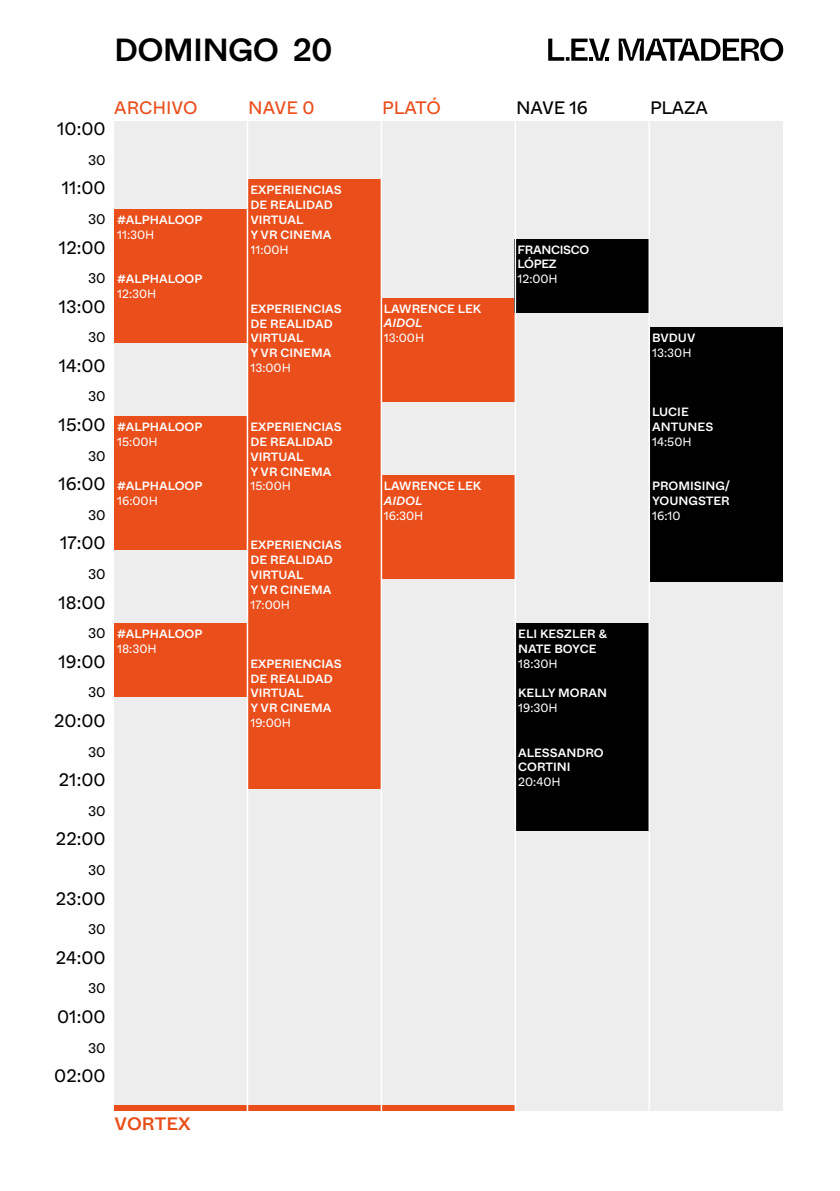
<style>
.page{position:relative;width:840px;height:1191px;background:#fff}
.page>*{position:absolute;margin:0;border:0;box-sizing:border-box;transform-origin:0 0}
.t1{font:500 32px "Whyte";letter-spacing:-.025em;color:#000}
.t2{font:18px "Whyte";color:#000}
.t3{font:18px "Whyte";color:#e94e1b}
.t4{font:18px "Whyte";letter-spacing:-.01em;color:#000}
.t5{font:500 18px "Whyte";letter-spacing:.01em;color:#e94e1b}
.t6{font:14px "Whyte";color:#000}
.t7{font:500 12px/14.8px "Whyte";color:#fff}
.t8{font:12px "Whyte";color:#fff}
.t9{font:500 12px/14.8px "Whyte";letter-spacing:-.025em;color:#fff}
.t10{font:italic 500 12px "Whyte";color:#fff}
</style>
<div class="page">
<div style="left:114px;top:122px;width:668px;height:989px;background:#ededed"></div>
<div style="left:380px;top:298px;width:135px;height:103px;background:#e94e1b"></div>
<div style="left:380px;top:475px;width:135px;height:104px;background:#e94e1b"></div>
<div style="left:247px;top:179px;width:133px;height:610px;background:#e94e1b"></div>
<div style="left:114px;top:209px;width:136px;height:133px;background:#e94e1b"></div>
<div style="left:114px;top:416px;width:133px;height:133px;background:#e94e1b"></div>
<div style="left:114px;top:623px;width:132px;height:74px;background:#e94e1b"></div>
<div style="left:515px;top:623px;width:134px;height:207px;background:#000"></div>
<div style="left:649px;top:327px;width:133px;height:255px;background:#000"></div>
<div style="left:514px;top:239px;width:135px;height:74px;background:#000"></div>
<div style="left:114px;top:1105px;width:400px;height:6px;background:#e94e1b"></div>
<hr style="left:380px;top:91px;width:2px;height:1020px;background:#fff">
<hr style="left:514px;top:91px;width:2px;height:1020px;background:#fff">
<hr style="left:648px;top:91px;width:1px;height:1020px;background:#fff">
<hr style="left:246px;top:91px;width:2px;height:1020px;background:#fff">
<svg style="left:618px;top:38px;width:164px;height:23px"></svg>
<svg style="left:548px;top:39px;width:61px;height:22px"></svg>
<h1 class="t1" style="left:114px;top:25px;width:220px">DOMINGO 20</h1>
<h2 class="t2" style="left:57px;top:115px;width:50px">10:00</h2>
<p class="t6" style="left:88px;top:149px;width:19px">30</p>
<h2 class="t2" style="left:62px;top:174px;width:45px">11:00</h2>
<p class="t6" style="left:88px;top:208px;width:19px">30</p>
<h2 class="t2" style="left:59px;top:233px;width:48px">12:00</h2>
<p class="t6" style="left:88px;top:267px;width:19px">30</p>
<h2 class="t2" style="left:59px;top:292px;width:48px">13:00</h2>
<p class="t6" style="left:88px;top:326px;width:19px">30</p>
<h2 class="t2" style="left:59px;top:351px;width:48px">14:00</h2>
<p class="t6" style="left:88px;top:386px;width:19px">30</p>
<h2 class="t2" style="left:59px;top:411px;width:49px">15:00</h2>
<p class="t6" style="left:88px;top:445px;width:19px">30</p>
<h2 class="t2" style="left:58px;top:470px;width:49px">16:00</h2>
<p class="t6" style="left:88px;top:504px;width:19px">30</p>
<h2 class="t2" style="left:60px;top:529px;width:47px">17:00</h2>
<p class="t6" style="left:88px;top:563px;width:19px">30</p>
<h2 class="t2" style="left:58px;top:588px;width:49px">18:00</h2>
<p class="t6" style="left:88px;top:622px;width:19px">30</p>
<h2 class="t2" style="left:58px;top:647px;width:49px">19:00</h2>
<p class="t6" style="left:88px;top:681px;width:19px">30</p>
<h2 class="t2" style="left:54px;top:706px;width:53px">20:00</h2>
<p class="t6" style="left:88px;top:741px;width:19px">30</p>
<h2 class="t2" style="left:59px;top:766px;width:48px">21:00</h2>
<p class="t6" style="left:88px;top:800px;width:19px">30</p>
<h2 class="t2" style="left:56px;top:825px;width:51px">22:00</h2>
<p class="t6" style="left:88px;top:859px;width:19px">30</p>
<h2 class="t2" style="left:56px;top:884px;width:51px">23:00</h2>
<p class="t6" style="left:88px;top:918px;width:19px">30</p>
<h2 class="t2" style="left:56px;top:943px;width:51px">24:00</h2>
<p class="t6" style="left:88px;top:977px;width:19px">30</p>
<h2 class="t2" style="left:57px;top:1002px;width:50px">01:00</h2>
<p class="t6" style="left:88px;top:1036px;width:19px">30</p>
<h2 class="t2" style="left:54px;top:1061px;width:53px">02:00</h2>
<h2 class="t3" style="left:114px;top:93px;width:85px">ARCHIVO</h2>
<h2 class="t3" style="left:248px;top:93px;width:68px">NAVE 0</h2>
<h2 class="t3" style="left:382px;top:93px;width:60px">PLATÓ</h2>
<h2 class="t4" style="left:516px;top:93px;width:73px">NAVE 16</h2>
<h2 class="t4" style="left:649px;top:93px;width:59px">PLAZA</h2>
<p class="t7" style="left:117px;top:212px;width:87px">#ALPHALOOP</p>
<p class="t8" style="left:117px;top:225px;width:39px">11:30H</p>
<p class="t7" style="left:117px;top:271px;width:87px">#ALPHALOOP</p>
<p class="t8" style="left:117px;top:284px;width:41px">12:30H</p>
<p class="t7" style="left:117px;top:419px;width:87px">#ALPHALOOP</p>
<p class="t8" style="left:117px;top:432px;width:42px">15:00H</p>
<p class="t7" style="left:117px;top:478px;width:87px">#ALPHALOOP</p>
<p class="t8" style="left:117px;top:491px;width:42px">16:00H</p>
<p class="t7" style="left:117px;top:626px;width:87px">#ALPHALOOP</p>
<p class="t8" style="left:117px;top:639px;width:41px">18:30H</p>
<p class="t7" style="left:250px;top:182px;width:93px">EXPERIENCIAS<br>DE REALIDAD<br>VIRTUAL<br>Y VR CINEMA</p>
<p class="t8" style="left:250px;top:240px;width:40px">11:00H</p>
<p class="t7" style="left:250px;top:300px;width:93px">EXPERIENCIAS<br>DE REALIDAD<br>VIRTUAL<br>Y VR CINEMA</p>
<p class="t8" style="left:250px;top:358px;width:42px">13:00H</p>
<p class="t7" style="left:250px;top:419px;width:93px">EXPERIENCIAS<br>DE REALIDAD<br>VIRTUAL<br>Y VR CINEMA</p>
<p class="t8" style="left:250px;top:477px;width:42px">15:00H</p>
<p class="t7" style="left:250px;top:537px;width:93px">EXPERIENCIAS<br>DE REALIDAD<br>VIRTUAL<br>Y VR CINEMA</p>
<p class="t8" style="left:250px;top:595px;width:41px">17:00H</p>
<p class="t7" style="left:250px;top:655px;width:93px">EXPERIENCIAS<br>DE REALIDAD<br>VIRTUAL<br>Y VR CINEMA</p>
<p class="t8" style="left:250px;top:713px;width:42px">19:00H</p>
<p class="t7" style="left:383px;top:300px;width:99px">LAWRENCE LEK</p>
<p class="t10" style="left:383px;top:314px;width:40px">AIDOL</p>
<p class="t8" style="left:383px;top:329px;width:42px">13:00H</p>
<p class="t9" style="left:517px;top:241px;width:73px">FRANCISCO<br>LÓPEZ</p>
<p class="t8" style="left:517px;top:269px;width:42px">12:00H</p>
<p class="t7" style="left:383px;top:478px;width:99px">LAWRENCE LEK</p>
<p class="t10" style="left:383px;top:491px;width:40px">AIDOL</p>
<p class="t8" style="left:383px;top:506px;width:41px">16:30H</p>
<p class="t7" style="left:518px;top:626px;width:90px">ELI KESZLER &amp;<br>NATE BOYCE</p>
<p class="t8" style="left:518px;top:654px;width:41px">18:30H</p>
<p class="t7" style="left:518px;top:685px;width:90px">KELLY MORAN</p>
<p class="t8" style="left:518px;top:698px;width:41px">19:30H</p>
<p class="t7" style="left:518px;top:744px;width:87px">ALESSANDRO<br>CORTINI</p>
<p class="t8" style="left:518px;top:772px;width:44px">20:40H</p>
<p class="t7" style="left:651px;top:330px;width:45px">BVDUV</p>
<p class="t8" style="left:651px;top:343px;width:41px">13:30H</p>
<p class="t7" style="left:651px;top:404px;width:63px">LUCIE<br>ANTUNES</p>
<p class="t8" style="left:651px;top:432px;width:41px">14:50H</p>
<p class="t7" style="left:651px;top:478px;width:80px">PROMISING/<br>YOUNGSTER</p>
<p class="t8" style="left:651px;top:506px;width:30px">16:10</p>
<h2 class="t5" style="left:114px;top:1109px;width:78px">VORTEX</h2>
</div>
